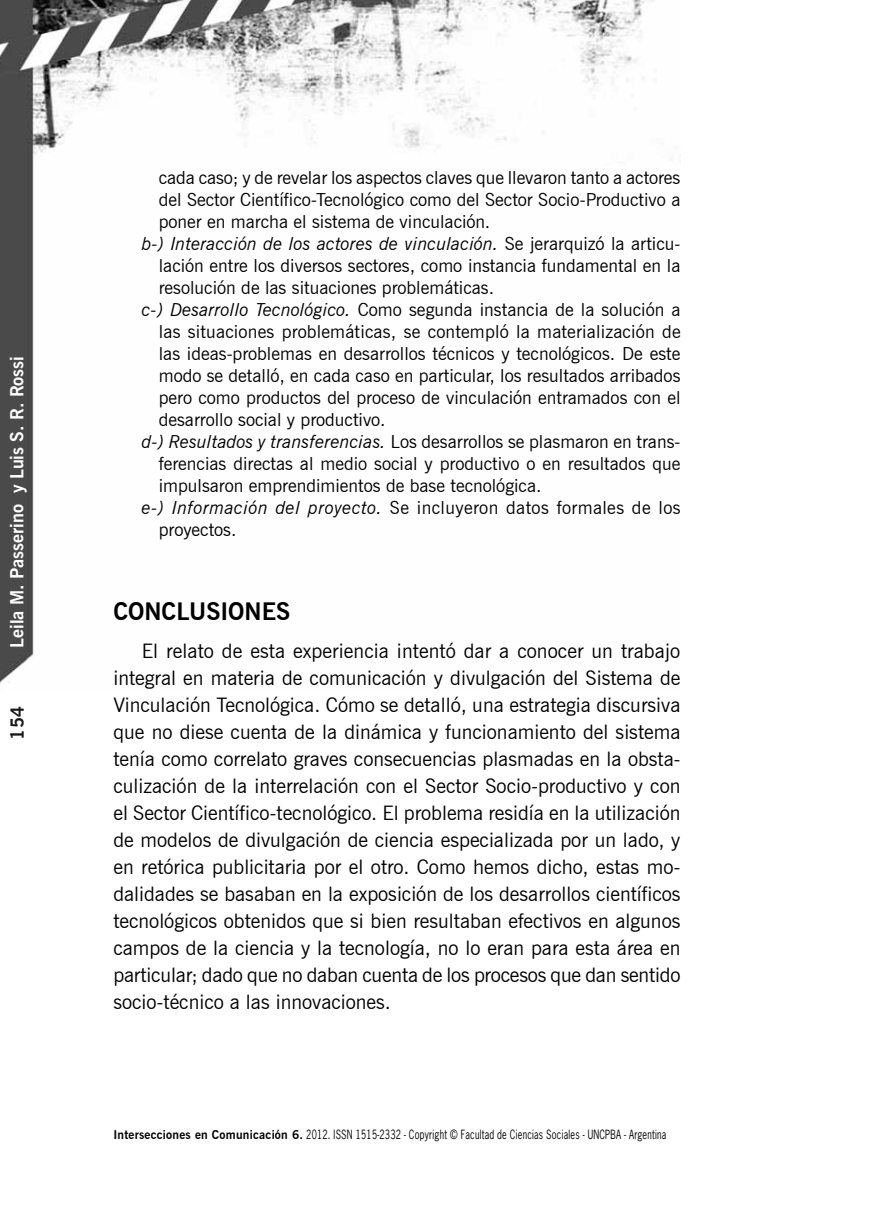
<style>
.page{position:relative;width:879px;height:1219px;background:#fff}
.page>*{position:absolute;margin:0;border:0;box-sizing:border-box;transform-origin:0 0}
.t1{font:700 24px "News Gothic BT";color:#000}
.t2{font:20px/27px "News Gothic BT";color:#000;text-align:justify}
.t3{font:18px "News Gothic BT";color:#000}
.t4{font:italic 18px "News Gothic BT";color:#000}
.t5{font:18px "News Gothic BT";letter-spacing:.02em;color:#000}
.t6{font:700 18px "News Gothic BT";color:#fff}
.t7{font:700 18px "News Gothic BT";color:#1a171b}
.t8{font:12px "News Gothic Cn";letter-spacing:.02em;color:#000}
.s1{font-style:normal}
.s2{font-style:italic}
.s3{font-family:"News Gothic BT";font-weight:700}
</style>
<div class="page">
<img style="left:0;top:0;width:654px;height:683px">
<p class="t6" style="left:6px;top:648px;width:293px;rotate:-90deg">Leila M. Passerino y Luis S. R. Rossi</p>
<p class="t7" style="left:7px;top:740px;width:35px;rotate:-90deg">154</p>
<p class="t3" style="left:159px;top:166px;width:523px">cada caso; y de revelar los aspectos claves que llevaron tanto a actores</p>
<p class="t3" style="left:159px;top:188px;width:523px">del Sector Científico-Tecnológico como del Sector Socio-Productivo a</p>
<p class="t3" style="left:159px;top:210px;width:333px">poner en marcha el sistema de vinculación.</p>
<p class="t4" style="left:142px;top:233px;width:540px">b-) Interacción de los actores de vinculación. <span class="s1">Se jerarquizó la articu-</span></p>
<p class="t3" style="left:159px;top:254px;width:523px">lación entre los diversos sectores, como instancia fundamental en la</p>
<p class="t3" style="left:159px;top:276px;width:337px">resolución de las situaciones problemáticas.</p>
<p class="t3" style="left:142px;top:298px;width:540px"><span class="s2">c-) Desarrollo Tecnológico.</span> Como segunda instancia de la solución a</p>
<p class="t3" style="left:159px;top:320px;width:523px">las situaciones problemáticas, se contempló la materialización de</p>
<p class="t3" style="left:159px;top:342px;width:523px">las ideas-problemas en desarrollos técnicos y tecnológicos. De este</p>
<p class="t3" style="left:159px;top:364px;width:523px">modo se detalló, en cada caso en particular, los resultados arribados</p>
<p class="t3" style="left:159px;top:386px;width:523px">pero como productos del proceso de vinculación entramados con el</p>
<p class="t3" style="left:159px;top:408px;width:228px">desarrollo social y productivo.</p>
<p class="t3" style="left:142px;top:430px;width:540px"><span class="s2">d-) Resultados y transferencias.</span> Los desarrollos se plasmaron en trans-</p>
<p class="t3" style="left:159px;top:452px;width:523px">ferencias directas al medio social y productivo o en resultados que</p>
<p class="t3" style="left:159px;top:474px;width:384px">impulsaron emprendimientos de base tecnológica.</p>
<p class="t5" style="left:142px;top:496px;width:540px"><span class="s2">e-) Información del proyecto.</span> Se incluyeron datos formales de los</p>
<p class="t3" style="left:159px;top:518px;width:79px">proyectos.</p>
<p class="t1" style="left:113px;top:597px;width:178px">CONCLUSIONES</p>
<p class="t2" style="left:113px;top:638px;width:568px;text-indent:28px">El relato de esta experiencia intentó dar a conocer un trabajo integral en materia de comunicación y divulgación del Sistema de Vinculación Tecnológica. Cómo se detalló, una estrategia discursiva que no diese cuenta de la dinámica y funcionamiento del sistema tenía como correlato graves consecuencias plasmadas en la obsta&shy;culización de la interrelación con el Sector Socio-productivo y con el Sector Científico-tecnológico. El problema residía en la utilización de modelos de divulgación de ciencia especializada por un lado, y en retórica publicitaria por el otro. Como hemos dicho, estas mo&shy;dalidades se basaban en la exposición de los desarrollos científicos tecnológicos obtenidos que si bien resultaban efectivos en algunos campos de la ciencia y la tecnología, no lo eran para esta área en particular; dado que no daban cuenta de los procesos que dan sentido socio-técnico a las innovaciones.</p>
<p class="t8" style="left:113px;top:1126px;width:554px"><span class="s3">Intersecciones en Comunicación 6.</span> 2012. ISSN 1515-2332 - Copyright © Facultad de Ciencias Sociales - UNCPBA - Argentina</p>
</div>
